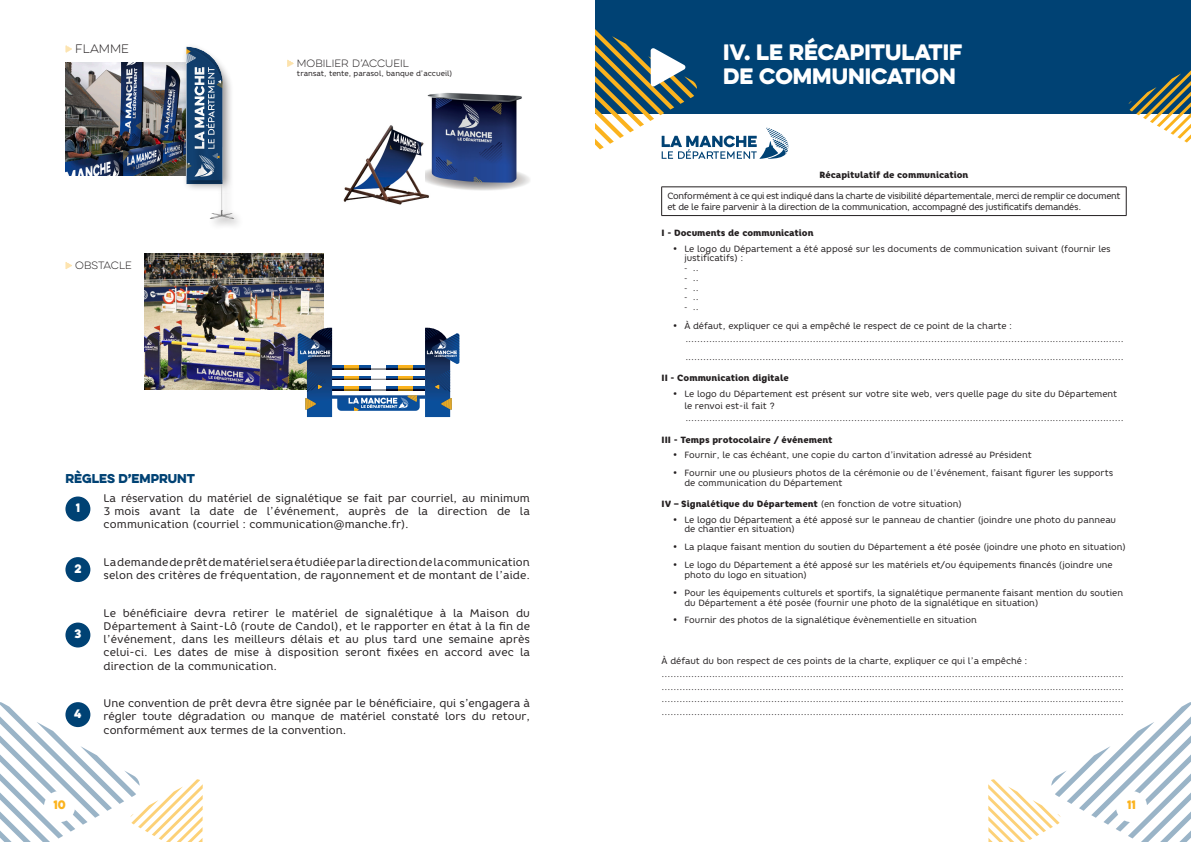
<style>
.page{position:relative;width:1191px;height:842px;background:#fff}
.page>*{position:absolute;margin:0;border:0;box-sizing:border-box;transform-origin:0 0}
.t1{font:20px/24px "Eveleth Clean";color:#fff}
.INTER1{font:11.5px "Eveleth Clean";color:#004274}
.texte_blanc{font:11px/13.2px "Core Rhino 45";letter-spacing:.005em;color:#231f20;text-align:justify}
.texte_blanc-2{font:100 11px "Eveleth Clean";color:#231f20}
.t2{font:11px "Eveleth Clean";color:#fbb31e}
.t3{font:11px "Eveleth Clean";color:#fff}
.texte_blanc-3{font:100 9.5px "Eveleth Clean";color:#231f20}
.texte_blanc-4{font:9px/9.7px "Core Rhino 45";color:#231f20}
.texte_blanc-5{font:9px/10.8px "Core Rhino 45";letter-spacing:-.03em;color:#231f20}
.texte_blanc-6{font:900 9px "Core Rhino 85";color:#231f20}
.List_Paragraph{font:9px "Core Rhino 45";color:#231f20}
.texte_blanc-7{font:7.5px "Core Rhino 45";color:#231f20}
.s1{font-family:"Calibri"}
.s2{font-family:"Core Rhino 45";font-weight:400}
</style>
<div class="page">
<svg style="left:0;top:702px;width:203px;height:140px"></svg>
<svg style="left:988px;top:702px;width:203px;height:140px"></svg>
<img style="left:65px;top:62px;width:115px;height:114px">
<img style="left:343px;top:125px;width:86px;height:80px">
<svg style="left:65px;top:45px;width:7px;height:8px"></svg>
<svg style="left:287px;top:60px;width:7px;height:7px"></svg>
<svg style="left:180px;top:46px;width:54px;height:173px"></svg>
<img style="left:426px;top:93px;width:104px;height:99px">
<img style="left:145px;top:254px;width:179px;height:136px">
<svg style="left:298px;top:328px;width:161px;height:89px"></svg>
<svg style="left:65px;top:262px;width:7px;height:7px"></svg>
<div style="left:65px;top:496px;width:25px;height:25px;background:#004274;border-radius:50%"></div>
<div style="left:65px;top:557px;width:25px;height:25px;background:#004274;border-radius:50%"></div>
<div style="left:65px;top:622px;width:25px;height:25px;background:#004274;border-radius:50%"></div>
<div style="left:65px;top:702px;width:25px;height:25px;background:#004274;border-radius:50%"></div>
<hr style="left:661px;top:187px;width:465px;height:1px;background:#231f20">
<svg style="left:661px;top:187px;width:1px;height:28px"></svg>
<svg style="left:1126px;top:187px;width:1px;height:28px"></svg>
<hr style="left:661px;top:215px;width:465px;height:1px;background:#231f20">
<div style="left:595px;top:0;width:596px;height:113px;background:#004274"></div>
<svg style="left:1128px;top:70px;width:63px;height:73px"></svg>
<svg style="left:595px;top:29px;width:194px;height:130px"></svg>
<p class="texte_blanc-2" style="left:75px;top:41px;width:55px">FLAMME</p>
<p class="texte_blanc-3" style="left:75px;top:259px;width:58px">OBSTACLE</p>
<p class="texte_blanc-3" style="left:297px;top:57px;width:114px">MOBILIER D’ACCUEIL</p>
<p class="texte_blanc-7" style="left:297px;top:69px;width:157px">transat, tente, parasol, banque d’accueil)</p>
<p class="INTER1" style="left:65px;top:469px;width:131px">RÈGLES D’EMPRUNT</p>
<p class="t3" style="left:76px;top:500px;width:6px">1</p>
<p class="texte_blanc" style="left:104px;top:491px;width:428px">La réservation du matériel de signalétique se fait par courriel, au minimum 3 mois avant la date de l’événement, auprès de la direction de la communication (courriel : communication@manche.fr).</p>
<p class="t3" style="left:74px;top:560px;width:9px">2</p>
<p class="texte_blanc" style="left:104px;top:555px;width:428px">La demande de prêt de matériel sera étudiée par la direction de la communication selon des critères de fréquentation, de rayonnement et de montant de l’aide.</p>
<p class="t3" style="left:74px;top:626px;width:8px">3</p>
<p class="texte_blanc" style="left:104px;top:606px;width:428px">Le bénéficiaire devra retirer le matériel de signalétique à la Maison du Département à Saint-Lô (route de Candol), et le rapporter en état à la fin de l’événement, dans les meilleurs délais et au plus tard une semaine après celui-ci. Les dates de mise à disposition seront fixées en accord avec la direction de la communication.</p>
<p class="t3" style="left:74px;top:705px;width:9px">4</p>
<p class="texte_blanc" style="left:104px;top:697px;width:428px">Une convention de prêt devra être signée par le bénéficiaire, qui s’engagera à régler toute dégradation ou manque de matériel constaté lors du retour, conformément aux termes de la convention.</p>
<p class="t1" style="left:723px;top:39px;width:241px">IV. LE RÉCAPITULATIF<br>DE COMMUNICATION</p>
<p class="texte_blanc-6" style="left:819px;top:169px;width:150px">Récapitulatif de communication</p>
<p class="texte_blanc-5" style="left:667px;top:190px;width:455px">Conformément à ce qui est indiqué dans la charte de visibilité départementale, merci de remplir ce document et de le faire parvenir à la direction de la communication, accompagné des justificatifs demandés.</p>
<p class="texte_blanc-6" style="left:661px;top:227px;width:153px">I - Documents de communication</p>
<p class="texte_blanc-4" style="left:684px;top:243px;width:428px;text-indent:-11px">• Le logo du Département a été apposé sur les documents de communication suivant (fournir les justificatifs) :</p>
<p class="texte_blanc-4" style="left:684px;top:263px;width:16px"><span class="s1">-</span> ..</p>
<p class="texte_blanc-4" style="left:684px;top:273px;width:16px"><span class="s1">-</span> ..</p>
<p class="texte_blanc-4" style="left:684px;top:282px;width:16px"><span class="s1">-</span> ..</p>
<p class="texte_blanc-4" style="left:684px;top:292px;width:16px"><span class="s1">-</span> ..</p>
<p class="texte_blanc-4" style="left:684px;top:302px;width:16px"><span class="s1">-</span> ..</p>
<p class="texte_blanc-4" style="left:673px;top:321px;width:341px">• À défaut, expliquer ce qui a empêché le respect de ce point de la charte :</p>
<p class="texte_blanc-4" style="left:685px;top:334px;width:440px">....................................................................................................................................................</p>
<p class="texte_blanc-4" style="left:685px;top:351px;width:440px">....................................................................................................................................................</p>
<p class="texte_blanc-6" style="left:661px;top:372px;width:129px">II - Communication digitale</p>
<p class="texte_blanc-4" style="left:684px;top:387px;width:434px;line-height:11.9px;text-indent:-11px">• Le logo du Département est présent sur votre site web, vers quelle page du site du Département le renvoi est-il fait ?</p>
<p class="texte_blanc-4" style="left:685px;top:413px;width:440px">....................................................................................................................................................</p>
<p class="texte_blanc-6" style="left:661px;top:434px;width:172px">III - Temps protocolaire / événement</p>
<p class="texte_blanc-4" style="left:673px;top:450px;width:360px">• Fournir, le cas échéant, une copie du carton d’invitation adressé au Président</p>
<p class="texte_blanc-4" style="left:684px;top:468px;width:430px;text-indent:-11px">• Fournir une ou plusieurs photos de la cérémonie ou de l’événement, faisant figurer les supports de communication du Département</p>
<p class="texte_blanc-6" style="left:661px;top:498px;width:302px">IV – Signalétique du Département <span class="s2">(en fonction de votre situation)</span></p>
<p class="texte_blanc-4" style="left:684px;top:515px;width:433px;text-indent:-11px">• Le logo du Département a été apposé sur le panneau de chantier (joindre une photo du panneau de chantier en situation)</p>
<p class="texte_blanc-4" style="left:673px;top:542px;width:454px">• La plaque faisant mention du soutien du Département a été posée (joindre une photo en situation)</p>
<p class="texte_blanc-4" style="left:684px;top:560px;width:430px;text-indent:-11px">• Le logo du Département a été apposé sur les matériels et/ou équipements financés (joindre une photo du logo en situation)</p>
<p class="texte_blanc-4" style="left:684px;top:588px;width:440px;text-indent:-11px">• Pour les équipements culturels et sportifs, la signalétique permanente faisant mention du soutien du Département a été posée (fournir une photo de la signalétique en situation)</p>
<p class="texte_blanc-4" style="left:673px;top:615px;width:305px">• Fournir des photos de la signalétique évènementielle en situation</p>
<p class="List_Paragraph" style="left:661px;top:655px;width:367px">À défaut du bon respect de ces points de la charte, expliquer ce qui l’a empêché :</p>
<p class="texte_blanc-4" style="left:661px;top:669px;width:463px">............................................................................................................................................................</p>
<p class="texte_blanc-4" style="left:661px;top:681px;width:463px">............................................................................................................................................................</p>
<p class="texte_blanc-4" style="left:661px;top:694px;width:463px">............................................................................................................................................................</p>
<p class="texte_blanc-4" style="left:661px;top:706px;width:463px">............................................................................................................................................................</p>
<p class="t2" style="left:53px;top:796px;width:14px">10</p>
<p class="t2" style="left:1127px;top:796px;width:10px">11</p>
</div>
